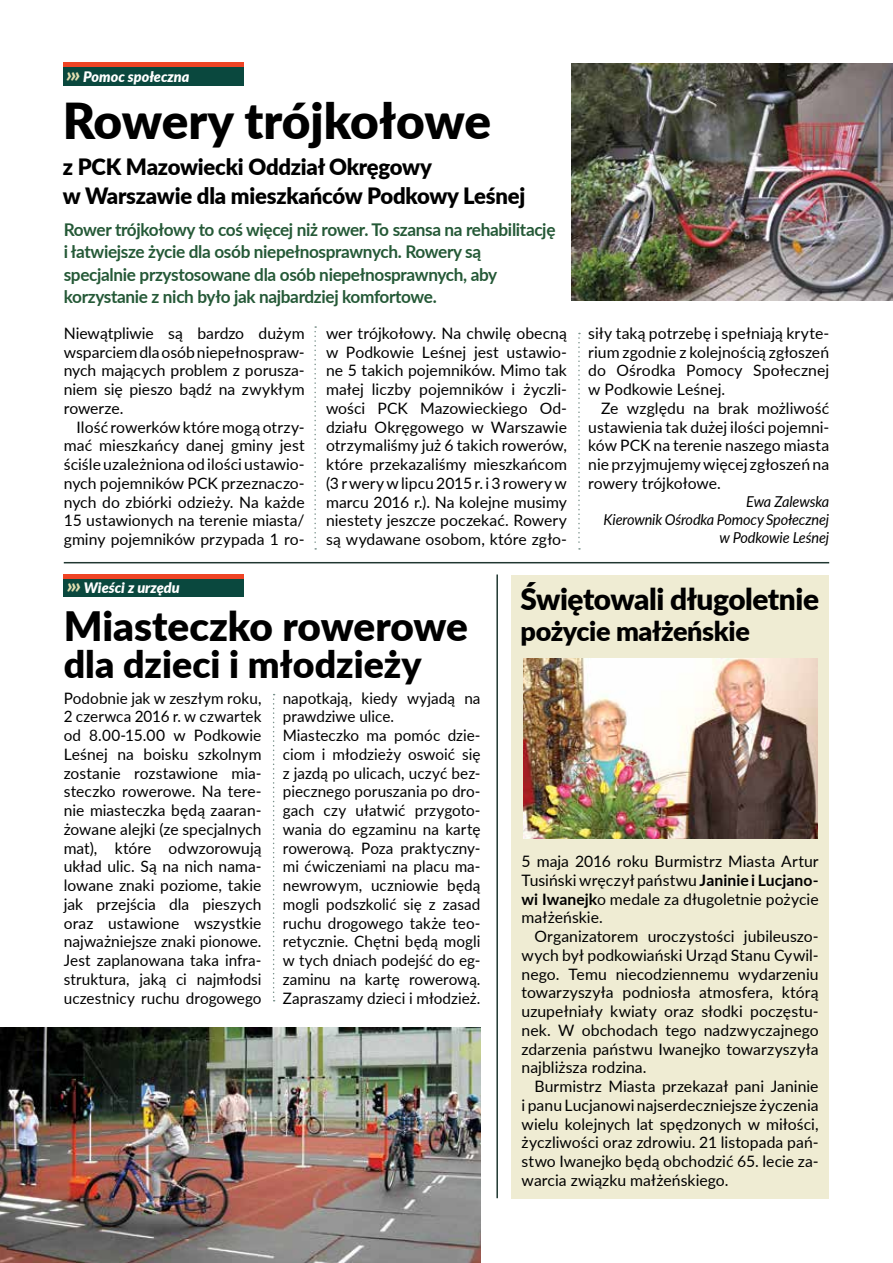
<style>
.page{position:relative;width:893px;height:1263px;background:#fff}
.page>*{position:absolute;margin:0;border:0;box-sizing:border-box;transform-origin:0 0}
.t1{font:900 49.5px "Lato";letter-spacing:-.005em;color:#000}
.t2{font:900 40.5px "Lato";letter-spacing:-.005em;color:#000}
.t3{font:900 37.5px "Lato";color:#000}
.t4{font:900 29.85px "Lato";letter-spacing:-.015em;color:#000}
.t5{font:900 27px "Lato";letter-spacing:-.015em;color:#000}
.t6{font:900 22.5px/28.5px "Lato";letter-spacing:-.01em;color:#000}
.t7{font:700 17.55px/22.5px "Lato";letter-spacing:-.02em;color:#255937}
.t8{font:15.75px/18.8px "Lato";letter-spacing:.005em;color:#000;text-align:justify}
.t9{font:italic 15px/18px "Lato";letter-spacing:-.01em;color:#000;text-align:right}
.t10{font:italic 900 14.4px "Lato";color:#fff}
.s1{font-size:20.4px;color:#e2deaf}
.s2{font-weight:700}
</style>
<div class="page">
<img style="left:0;top:1027px;width:480px;height:236px">
<div style="left:512px;top:575px;width:317px;height:624px;background:#efecd3"></div>
<div style="left:64px;top:579px;width:180px;height:18px;background:#0a483e"></div>
<div style="left:64px;top:574px;width:180px;height:5px;background:#ef4425"></div>
<svg style="left:314px;top:326px;width:2px;height:224px"></svg>
<svg style="left:578px;top:333px;width:2px;height:217px"></svg>
<svg style="left:273px;top:694px;width:2px;height:307px"></svg>
<div style="left:63px;top:67px;width:181px;height:18px;background:#0a483e"></div>
<hr style="left:63px;top:63px;width:181px;height:4px;background:#ef4425">
<img style="left:571px;top:64px;width:322px;height:237px">
<hr style="left:64px;top:562px;width:765px;height:1px;background:#203731">
<img style="left:524px;top:658px;width:293px;height:181px">
<hr style="left:496px;top:574px;width:2px;height:624px;background:#203731">
<p class="t10" style="left:67px;top:65px;width:124px"><span class="s1">›››</span> Pomoc społeczna</p>
<h1 class="t1" style="left:63px;top:84px;width:430px">Rowery trójkołowe</h1>
<h3 class="t6" style="left:63px;top:152px;width:464px">z PCK Mazowiecki Oddział Okręgowy<br>w Warszawie dla mieszkańców Podkowy Leśnej</h3>
<p class="t7" style="left:64px;top:217px;width:493px">Rower trójkołowy to coś więcej niż rower. To szansa na rehabilitację i łatwiejsze życie dla osób niepełnosprawnych. Rowery są specjalnie przystosowane dla osób niepełnosprawnych, aby korzystanie z nich było jak najbardziej komfortowe.</p>
<p class="t8" style="left:64px;top:323px;width:242px">Niewątpliwie są bardzo dużym wsparciem dla osób niepełnospraw&shy;nych mających problem z porusza&shy;niem się pieszo bądź na zwykłym rowerze.</p>
<p class="t8" style="left:64px;top:417px;width:242px;text-indent:13px">Ilość rowerków które mogą otrzy&shy;mać mieszkańcy danej gminy jest ściśle uzależniona od ilości ustawio&shy;nych pojemników PCK przeznaczo&shy;nych do zbiórki odzieży. Na każde 15 ustawionych na terenie miasta/ gminy pojemników przypada 1 ro-</p>
<p class="t8" style="left:326px;top:323px;width:242px">wer trójkołowy. Na chwilę obecną w Podkowie Leśnej jest ustawio&shy;ne 5 takich pojemników. Mimo tak małej liczby pojemników i życzli&shy;wości PCK Mazowieckiego Od&shy;działu Okręgowego w Warszawie otrzymaliśmy już 6 takich rowerów, które przekazaliśmy mieszkańcom (3rwery w lipcu 2015 r. i 3 rowery w marcu 2016 r.). Na kolejne musimy niestety jeszcze poczekać. Rowery są wydawane osobom, które zgło-</p>
<p class="t8" style="left:588px;top:323px;width:242px">siły taką potrzebę i spełniają kryte&shy;rium zgodnie z kolejnością zgłoszeń do Ośrodka Pomocy Społecznej w Podkowie Leśnej.</p>
<p class="t8" style="left:588px;top:398px;width:242px;text-indent:13px">Ze względu na brak możliwość ustawienia tak dużej ilości pojemni&shy;ków PCK na terenie naszego miasta nie przyjmujemy więcej zgłoszeń na rowery trójkołowe.</p>
<p class="t9" style="left:604px;top:492px;width:227px">Ewa Zalewska<br>Kierownik Ośrodka Pomocy Społecznej w Podkowie Leśnej</p>
<p class="t10" style="left:67px;top:577px;width:114px"><span class="s1">›››</span> Wieści z urzędu</p>
<h2 class="t2" style="left:64px;top:595px;width:406px">Miasteczko rowerowe</h2>
<h3 class="t3" style="left:64px;top:636px;width:359px">dla dzieci i młodzieży</h3>
<p class="t8" style="left:64px;top:688px;width:199px">Podobnie jak w zeszłym roku, 2 czerwca 2016 r. w czwartek od 8.00-15.00 w Podkowie Leśnej na boisku szkolnym zostanie rozstawione mia&shy;steczko rowerowe. Na tere&shy;nie miasteczka będą zaaran&shy;żowane alejki (ze specjalnych mat), które odwzorowują układ ulic. Są na nich nama&shy;lowane znaki poziome, takie jak przejścia dla pieszych oraz ustawione wszystkie najważniejsze znaki pionowe.<br>Jest zaplanowana taka infra&shy;struktura, jaką ci najmłodsi uczestnicy ruchu drogowego</p>
<p class="t8" style="left:283px;top:688px;width:199px;text-align:left">napotkają, kiedy wyjadą na prawdziwe ulice.<br>Miasteczko ma pomóc dzie&shy;ciom i młodzieży oswoić się z jazdą po ulicach, uczyć bez&shy;piecznego poruszania po dro&shy;gach czy ułatwić przygoto&shy;wania do egzaminu na kartę rowerową. Poza praktyczny&shy;mi ćwiczeniami na placu ma&shy;newrowym, uczniowie będą mogli podszkolić się z zasad ruchu drogowego także teo&shy;retycznie. Chętni będą mogli w tych dniach podejść do eg&shy;zaminu na kartę rowerową.<br>Zapraszamy dzieci i młodzież.</p>
<h3 class="t4" style="left:521px;top:576px;width:300px">Świętowali długoletnie</h3>
<h3 class="t5" style="left:521px;top:611px;width:231px">pożycie małżeńskie</h3>
<p class="t8" style="left:522px;top:851px;width:299px">5 maja 2016 roku Burmistrz Miasta Artur Tusiński wręczył państwu <span class="s2">Janinie i Lucjano&shy;wi Iwanejk</span>o medale za długoletnie pożycie małżeńskie.</p>
<p class="t8" style="left:522px;top:926px;width:298px;text-indent:13px">Organizatorem uroczystości jubileuszo&shy;wych był podkowiański Urząd Stanu Cywil&shy;nego. Temu niecodziennemu wydarzeniu towarzyszyła podniosła atmosfera, którą uzupełniały kwiaty oraz słodki poczęstu&shy;nek. W obchodach tego nadzwyczajnego zdarzenia państwu Iwanejko towarzyszyła najbliższa rodzina.</p>
<p class="t8" style="left:522px;top:1076px;width:299px;text-indent:13px">Burmistrz Miasta przekazał pani Janinie i panu Lucjanowi najserdeczniejsze życzenia wielu kolejnych lat spędzonych w miłości, życzliwości oraz zdrowiu. 21 listopada pań&shy;stwo Iwanejko będą obchodzić 65. lecie za&shy;warcia związku małżeńskiego.</p>
</div>
